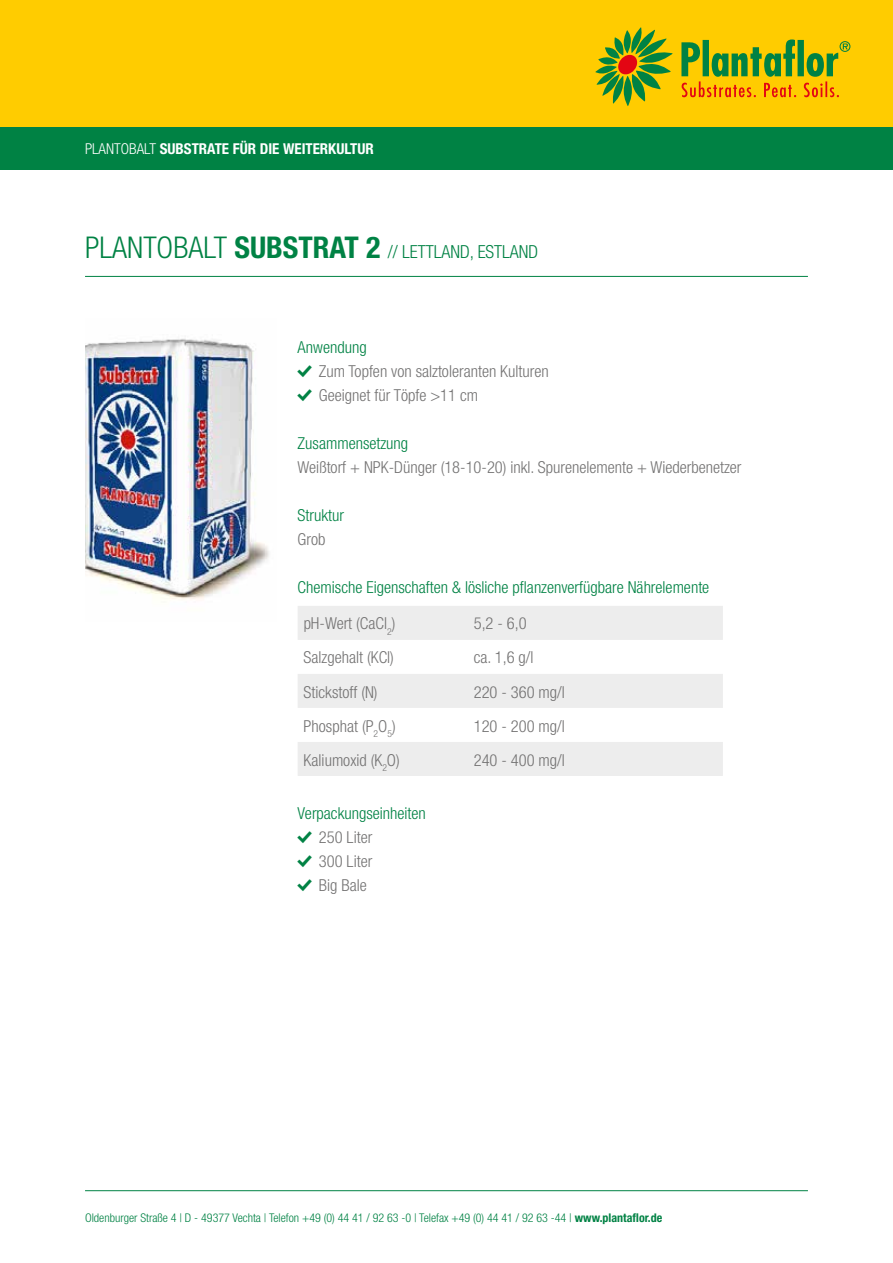
<style>
.page{position:relative;width:893px;height:1263px;background:#fff}
.page>*{position:absolute;margin:0;border:0;box-sizing:border-box;transform-origin:0 0}
.t1{font:300 condensed 18px "Helvetica Neue";color:#008244}
.t2{font:300 condensed 16.5px/24px "Helvetica Neue";color:#747373}
.t3{font:300 condensed 16.5px "Helvetica Neue";color:#008244}
.t4{font:700 condensed 15px "Helvetica Neue";color:#fff}
.t5{font:300 condensed 12px "Helvetica Neue";color:#008244}
.s1{font-weight:300}
.s2{font-size:30px}
.s3{font-weight:700;font-size:30px}
.s4{font-weight:700}
</style>
<div class="page">
<div style="left:0;top:0;width:893px;height:128px;background:#fc0"></div>
<svg style="left:595px;top:27px;width:78px;height:79px"></svg>
<svg style="left:681px;top:39px;width:169px;height:58px"></svg>
<div style="left:0;top:128px;width:893px;height:42px;background:#008244"></div>
<hr style="left:85px;top:1190px;width:723px;height:1px;background:#008244">
<hr style="left:85px;top:276px;width:723px;height:1px;background:#008244">
<img style="left:85px;top:338px;width:184px;height:262px">
<svg style="left:298px;top:606px;width:425px;height:170px;fill:#ededed"></svg>
<p class="t4" style="left:85px;top:140px;width:290px"><span class="s1">PLANTOBALT</span> SUBSTRATE FÜR DIE WEITERKULTUR</p>
<p class="t1" style="left:85px;top:241px;width:455px"><span class="s2">PLANTOBALT</span> <span class="s3">SUBSTRAT 2</span> // LETTLAND, ESTLAND</p>
<p class="t3" style="left:298px;top:338px;width:71px">Anwendung</p>
<p class="t2" style="left:319px;top:359px;width:231px">Zum Topfen von salztoleranten Kulturen<br>Geeignet für Töpfe &gt;11 cm</p>
<p class="t3" style="left:298px;top:434px;width:112px">Zusammensetzung</p>
<p class="t2" style="left:298px;top:455px;width:445px">Weißtorf + NPK-Dünger (18-10-20) inkl. Spurenelemente + Wiederbenetzer</p>
<p class="t3" style="left:298px;top:506px;width:48px">Struktur</p>
<p class="t2" style="left:298px;top:527px;width:29px">Grob</p>
<p class="t3" style="left:298px;top:578px;width:413px">Chemische Eigenschaften &amp; lösliche pflanzenverfügbare Nährelemente</p>
<p class="t2" style="left:304px;top:611px;width:93px">pH-Wert (CaCl<sub>2</sub>)</p>
<p class="t2" style="left:474px;top:611px;width:55px">5,2 - 6,0</p>
<p class="t2" style="left:304px;top:645px;width:92px">Salzgehalt (KCl)</p>
<p class="t2" style="left:474px;top:645px;width:61px">ca. 1,6 g/l</p>
<p class="t2" style="left:304px;top:679px;width:75px">Stickstoff (N)</p>
<p class="t2" style="left:474px;top:679px;width:93px">220 - 360 mg/l</p>
<p class="t2" style="left:304px;top:713px;width:94px">Phosphat (P<sub>2</sub>O<sub>5</sub>)</p>
<p class="t2" style="left:474px;top:713px;width:93px">120 - 200 mg/l</p>
<p class="t2" style="left:304px;top:747px;width:98px">Kaliumoxid (K<sub>2</sub>O)</p>
<p class="t2" style="left:474px;top:747px;width:93px">240 - 400 mg/l</p>
<p class="t3" style="left:298px;top:804px;width:130px">Verpackungseinheiten</p>
<p class="t2" style="left:319px;top:825px;width:55px;text-align:justify">250 Liter 300 Liter Big Bale</p>
<p class="t5" style="left:85px;top:1210px;width:579px">Oldenburger Straße 4 | D - 49377 Vechta | Telefon +49 (0) 44 41 / 92 63 -0 | Telefax +49 (0) 44 41 / 92 63 -44 | <span class="s4">www.plantaflor.de</span></p>
</div>
